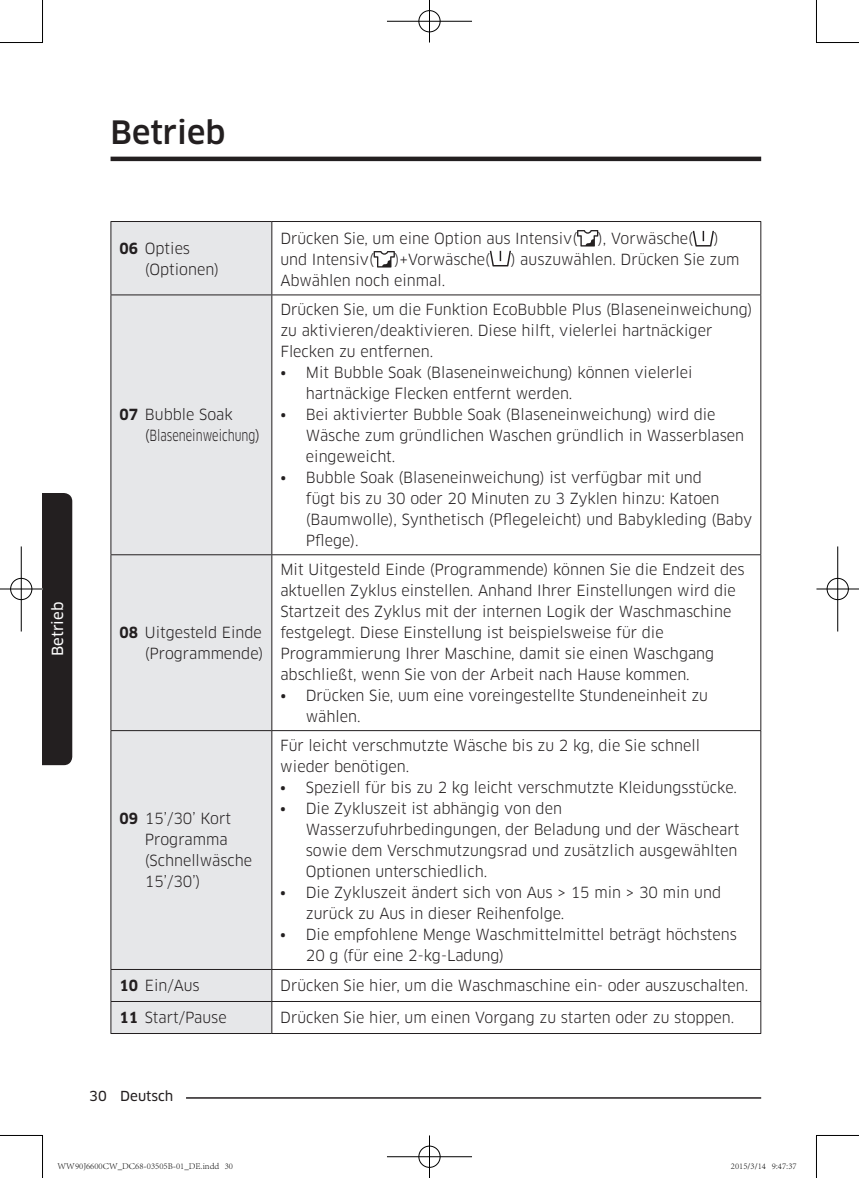
<style>
.page{position:relative;width:859px;height:1178px;background:#fff}
.page>*{position:absolute;margin:0;border:0;box-sizing:border-box;transform-origin:0 0}
.t1{font:500 31.5px "Samsung Clan Pro";color:#231f20}
.t2{font:15px/21px "Samsung Clan Pro";color:#231f20}
.t3{font:15px "Samsung Clan Pro News";color:#fff}
.t4{font:13.5px "Samsung Clan Pro News";color:#231f20}
.t5{font:300 9px "Adobe Song Std";color:#000}
.s1{font-weight:700}
.s2{font-family:"Samsung Clan Pro News"}
</style>
<div class="page">
<hr style="left:111px;top:1097px;width:650px;height:2px;background:#231f20">
<div style="left:89px;top:1088px;width:97px;height:15px;background:#fff"></div>
<div style="left:43px;top:493px;width:29px;height:272px;background:#231f20"></div>
<hr style="left:111px;top:157px;width:650px;height:4px;background:#231f20">
<div style="left:112px;top:222px;width:159px;height:811px;background:#e6e7e9"></div>
<hr style="left:111px;top:221px;width:161px;height:1px;background:#231f20">
<hr style="left:111px;top:222px;width:1px;height:72px;background:#231f20">
<hr style="left:272px;top:221px;width:489px;height:1px;background:#231f20">
<hr style="left:271px;top:222px;width:1px;height:72px;background:#231f20">
<hr style="left:760px;top:222px;width:1px;height:72px;background:#231f20">
<hr style="left:111px;top:294px;width:161px;height:1px;background:#231f20">
<hr style="left:111px;top:295px;width:1px;height:259px;background:#231f20">
<hr style="left:272px;top:294px;width:489px;height:1px;background:#231f20">
<hr style="left:271px;top:295px;width:1px;height:259px;background:#231f20">
<hr style="left:760px;top:295px;width:1px;height:259px;background:#231f20">
<hr style="left:111px;top:554px;width:161px;height:1px;background:#231f20">
<hr style="left:111px;top:555px;width:1px;height:175px;background:#231f20">
<hr style="left:272px;top:554px;width:489px;height:1px;background:#231f20">
<hr style="left:271px;top:555px;width:1px;height:175px;background:#231f20">
<hr style="left:760px;top:555px;width:1px;height:175px;background:#231f20">
<hr style="left:111px;top:730px;width:161px;height:1px;background:#231f20">
<hr style="left:111px;top:731px;width:1px;height:238px;background:#231f20">
<hr style="left:272px;top:730px;width:489px;height:1px;background:#231f20">
<hr style="left:271px;top:731px;width:1px;height:238px;background:#231f20">
<hr style="left:760px;top:731px;width:1px;height:238px;background:#231f20">
<hr style="left:111px;top:969px;width:161px;height:1px;background:#231f20">
<hr style="left:111px;top:970px;width:1px;height:31px;background:#231f20">
<hr style="left:272px;top:969px;width:489px;height:1px;background:#231f20">
<hr style="left:271px;top:970px;width:1px;height:31px;background:#231f20">
<hr style="left:760px;top:970px;width:1px;height:31px;background:#231f20">
<hr style="left:111px;top:1001px;width:161px;height:1px;background:#231f20">
<hr style="left:111px;top:1002px;width:1px;height:31px;background:#231f20">
<hr style="left:272px;top:1001px;width:489px;height:1px;background:#231f20">
<hr style="left:271px;top:1002px;width:1px;height:31px;background:#231f20">
<hr style="left:760px;top:1002px;width:1px;height:31px;background:#231f20">
<hr style="left:111px;top:1033px;width:161px;height:1px;background:#231f20">
<hr style="left:272px;top:1033px;width:489px;height:1px;background:#231f20">
<svg style="left:577px;top:230px;width:21px;height:16px"></svg>
<svg style="left:693px;top:231px;width:21px;height:15px"></svg>
<svg style="left:374px;top:251px;width:21px;height:16px"></svg>
<svg style="left:490px;top:251px;width:21px;height:15px"></svg>
<hr style="left:0;top:42px;width:43px;height:1px;background:#000">
<hr style="left:816px;top:42px;width:43px;height:1px;background:#000">
<hr style="left:0;top:1135px;width:43px;height:1px;background:#000">
<hr style="left:816px;top:1135px;width:43px;height:1px;background:#000">
<hr style="left:42px;top:0;width:1px;height:43px;background:#000">
<hr style="left:42px;top:1135px;width:1px;height:43px;background:#000">
<hr style="left:816px;top:0;width:1px;height:43px;background:#000">
<hr style="left:816px;top:1135px;width:1px;height:43px;background:#000">
<div style="left:418px;top:10px;width:23px;height:23px;border:2px solid #fff;border-radius:50%"></div>
<hr style="left:387px;top:20px;width:85px;height:2px;background:#fff">
<hr style="left:428px;top:0;width:3px;height:43px;background:#fff">
<div style="left:419px;top:10px;width:21px;height:22px;border:1px solid #000;border-radius:50%"></div>
<hr style="left:387px;top:21px;width:85px;height:1px;background:#000">
<hr style="left:429px;top:0;width:1px;height:43px;background:#000">
<div style="left:418px;top:1145px;width:23px;height:23px;border:2px solid #fff;border-radius:50%"></div>
<hr style="left:387px;top:1155px;width:85px;height:3px;background:#fff">
<hr style="left:428px;top:1135px;width:3px;height:43px;background:#fff">
<div style="left:419px;top:1146px;width:21px;height:21px;border:1px solid #000;border-radius:50%"></div>
<hr style="left:387px;top:1156px;width:85px;height:1px;background:#000">
<hr style="left:429px;top:1135px;width:1px;height:43px;background:#000">
<div style="left:10px;top:577px;width:23px;height:24px;border:2px solid #fff;border-radius:50%"></div>
<hr style="left:0;top:588px;width:43px;height:2px;background:#fff">
<hr style="left:20px;top:546px;width:2px;height:85px;background:#fff">
<div style="left:10px;top:578px;width:22px;height:22px;border:1px solid #000;border-radius:50%"></div>
<hr style="left:0;top:589px;width:43px;height:1px;background:#000">
<hr style="left:21px;top:546px;width:1px;height:85px;background:#000">
<div style="left:826px;top:577px;width:23px;height:24px;border:2px solid #fff;border-radius:50%"></div>
<hr style="left:816px;top:588px;width:43px;height:2px;background:#fff">
<hr style="left:837px;top:546px;width:2px;height:85px;background:#fff">
<div style="left:827px;top:578px;width:21px;height:22px;border:1px solid #000;border-radius:50%"></div>
<hr style="left:816px;top:589px;width:43px;height:1px;background:#000">
<hr style="left:837px;top:546px;width:1px;height:85px;background:#000">
<p class="t1" style="left:111px;top:114px;width:116px">Betrieb</p>
<p class="t3" style="left:49px;top:656px;width:56px;rotate:-90deg">Betrieb</p>
<p class="t2" style="left:145px;top:238px;width:76px;text-indent:-26px"><span class="s1">06</span> Opties (Optionen)</p>
<p class="t2" style="left:145px;top:404px;width:117px;text-indent:-26px"><span class="s1">07</span> Bubble Soak (Blaseneinweichung)</p>
<p class="t2" style="left:119px;top:622px;width:145px;text-align:right"><span class="s1">08</span> Uitgesteld Einde (Programmende)</p>
<p class="t2" style="left:145px;top:808px;width:109px;text-indent:-26px"><span class="s1">09</span> 15’/30’ Kort<br>Programma (Schnellwäsche<br>15’/30’)</p>
<p class="t2" style="left:280px;top:228px;width:298px">Drücken Sie, um eine Option aus Intensiv(</p>
<p class="t2" style="left:598px;top:228px;width:96px">), Vorwäsche(</p>
<p class="t2" style="left:714px;top:228px;width:6px">)</p>
<p class="t2" style="left:280px;top:249px;width:95px">und Intensiv(</p>
<p class="t2" style="left:395px;top:249px;width:96px">)+Vorwäsche(</p>
<p class="t2" style="left:511px;top:249px;width:230px">) auszuwählen. Drücken Sie zum</p>
<p class="t2" style="left:280px;top:270px;width:166px">Abwählen noch einmal.</p>
<p class="t2" style="left:280px;top:299px;width:473px">Drücken Sie, um die Funktion EcoBubble Plus (Blaseneinweichung) zu aktivieren/deaktivieren. Diese hilft, vielerlei hartnäckiger<br>Flecken zu entfernen.</p>
<p class="t2" style="left:306px;top:362px;width:388px;text-indent:-26px"><span class="s2">•</span> Mit Bubble Soak (Blaseneinweichung) können vielerlei hartnäckige Flecken entfernt werden.</p>
<p class="t2" style="left:306px;top:404px;width:440px;text-indent:-26px"><span class="s2">•</span> Bei aktivierter Bubble Soak (Blaseneinweichung) wird die<br>Wäsche zum gründlichen Waschen gründlich in Wasserblasen eingeweicht.</p>
<p class="t2" style="left:306px;top:467px;width:448px;text-indent:-26px"><span class="s2">•</span> Bubble Soak (Blaseneinweichung) ist verfügbar mit und<br>fügt bis zu 30 oder 20 Minuten zu 3 Zyklen hinzu: Katoen (Baumwolle), Synthetisch (Pflegeleicht) und Babykleding (Baby Pflege).</p>
<p class="t2" style="left:280px;top:559px;width:466px">Mit Uitgesteld Einde (Programmende) können Sie die Endzeit des aktuellen Zyklus einstellen. Anhand Ihrer Einstellungen wird die Startzeit des Zyklus mit der internen Logik der Waschmaschine festgelegt. Diese Einstellung ist beispielsweise für die Programmierung Ihrer Maschine, damit sie einen Waschgang abschließt, wenn Sie von der Arbeit nach Hause kommen.</p>
<p class="t2" style="left:306px;top:685px;width:404px;text-indent:-26px"><span class="s2">•</span> Drücken Sie, uum eine voreingestellte Stundeneinheit zu wählen.</p>
<p class="t2" style="left:280px;top:735px;width:421px">Für leicht verschmutzte Wäsche bis zu 2 kg, die Sie schnell wieder benötigen.</p>
<p class="t2" style="left:280px;top:777px;width:458px"><span class="s2">•</span> Speziell für bis zu 2 kg leicht verschmutzte Kleidungsstücke.</p>
<p class="t2" style="left:306px;top:798px;width:435px;text-indent:-26px"><span class="s2">•</span> Die Zykluszeit ist abhängig von den Wasserzufuhrbedingungen, der Beladung und der Wäscheart sowie dem Verschmutzungsrad und zusätzlich ausgewählten Optionen unterschiedlich.</p>
<p class="t2" style="left:306px;top:882px;width:417px;text-indent:-26px"><span class="s2">•</span> Die Zykluszeit ändert sich von Aus &gt; 15 min &gt; 30 min und zurück zu Aus in dieser Reihenfolge.</p>
<p class="t2" style="left:306px;top:924px;width:433px;text-indent:-26px"><span class="s2">•</span> Die empfohlene Menge Waschmittelmittel beträgt höchstens<br>20 g (für eine 2-kg-Ladung)</p>
<p class="t2" style="left:119px;top:975px;width:82px"><span class="s1">10</span> Ein/Aus</p>
<p class="t2" style="left:280px;top:975px;width:469px">Drücken Sie hier, um die Waschmaschine ein- oder auszuschalten.</p>
<p class="t2" style="left:119px;top:1007px;width:109px"><span class="s1">11</span> Start/Pause</p>
<p class="t2" style="left:280px;top:1007px;width:456px">Drücken Sie hier, um einen Vorgang zu starten oder zu stoppen.</p>
<p class="t4" style="left:89px;top:1088px;width:85px">30 Deutsch</p>
<p class="t5" style="left:58px;top:1161px;width:177px">WW90J6600CW_DC68-03505B-01_DE.indd 30</p>
<p class="t5" style="left:731px;top:1161px;width:67px">2015/3/14 9:47:37</p>
</div>
